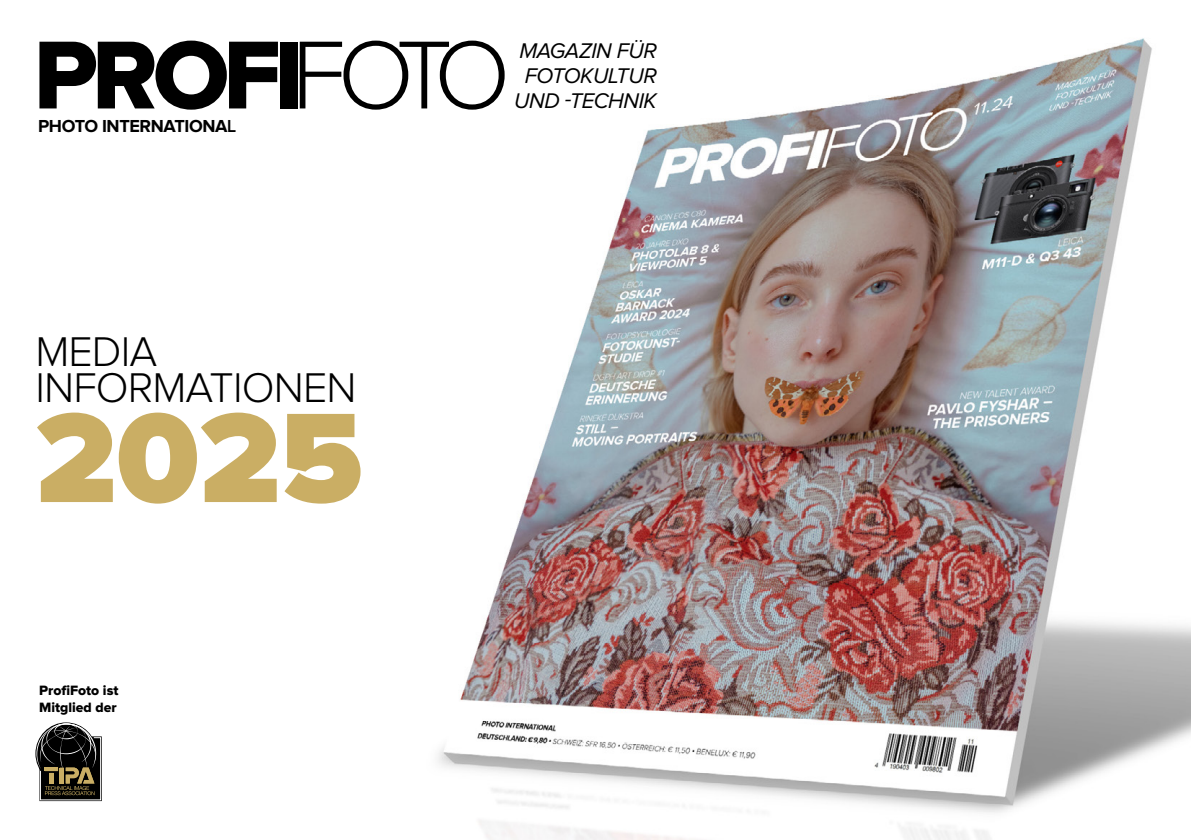
<style>
.page{position:relative;width:1191px;height:840px;background:#fff}
.page>*{position:absolute;margin:0;border:0;box-sizing:border-box;transform-origin:0 0}
.t1{font:900 132px "Proxima Nova";color:#caae64}
.t2{font:100px "Proxima Nova Extrabld";letter-spacing:-.065em;color:#000}
.t3{font:300 43px/36px "Proxima Nova";letter-spacing:-.02em;color:#000}
.t4{font:italic 22px/25px "Proxima Nova";letter-spacing:-.02em;color:#000;text-align:center}
.t5{font:700 18px "Proxima Nova";letter-spacing:-.02em;color:#000}
.t6{font:14px/16.8px "Proxima Nova Extrabld";color:#000}
.s1{font-family:"Proxima Nova";font-weight:300}
.s2{font-weight:600}
</style>
<div class="page">
<img style="left:39px;top:38px;width:1152px;height:801px">
<svg style="left:36px;top:722px;width:66px;height:78px"></svg>
<h2 class="t2" style="left:33px;top:29px;width:478px">PROFI<span class="s1">FOTO</span></h2>
<p class="t5" style="left:38px;top:117px;width:200px">PHOTO INTERNATIONA<span class="s2">L</span></p>
<p class="t4" style="left:514px;top:39px;width:144px">MAGAZIN FÜR<br>FOTOKULTUR<br>UND -TECHNIK</p>
<h3 class="t3" style="left:35px;top:335px;width:322px">MEDIA<br>INFORMATIONEN</h3>
<h1 class="t1" style="left:35px;top:397px;width:329px">2025</h1>
<p class="t6" style="left:39px;top:681px;width:81px">ProfiFoto ist<br>Mitglied der</p>
</div>
